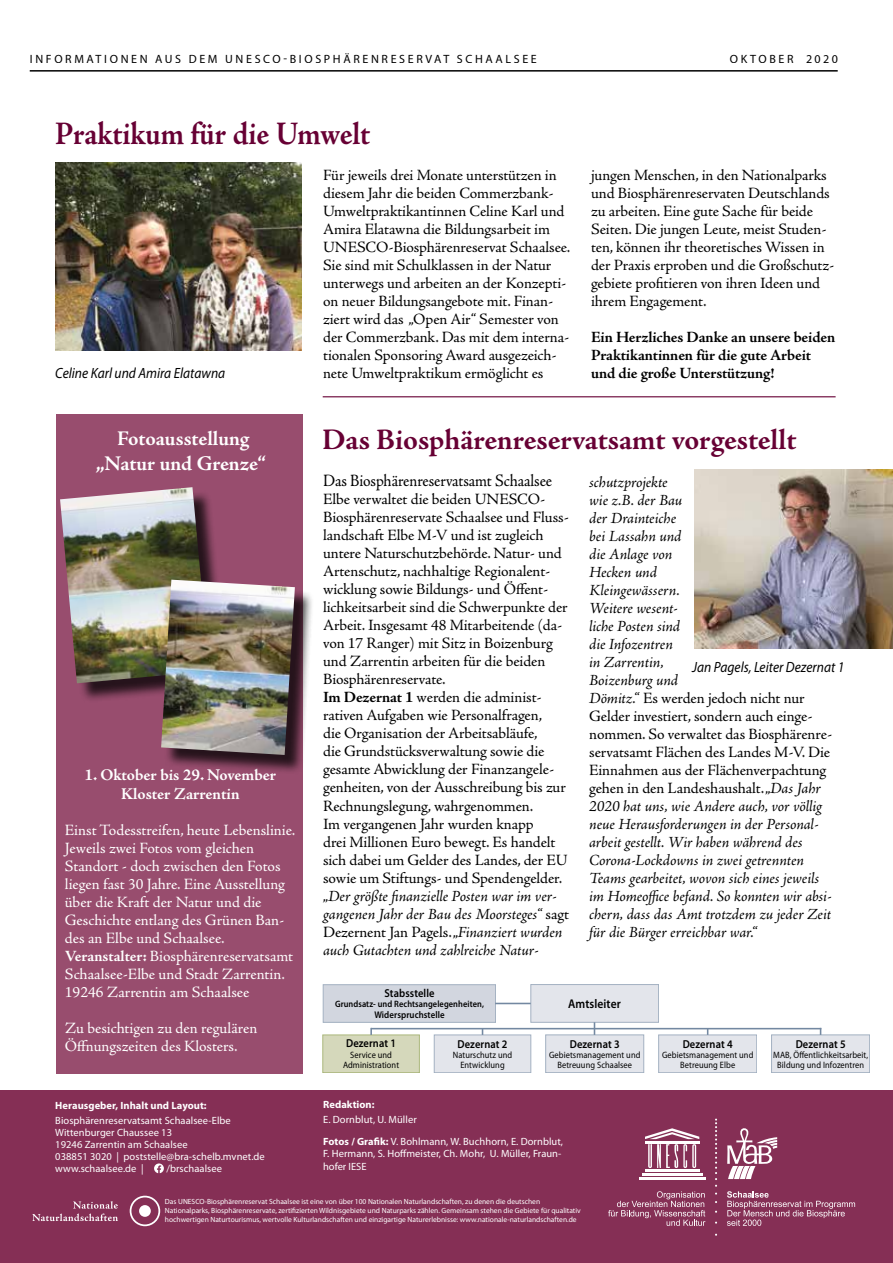
<style>
.page{position:relative;width:893px;height:1263px;background:#fff}
.page>*{position:absolute;margin:0;border:0;box-sizing:border-box;transform-origin:0 0}
.t1{font:700 33px "Adobe Jenson Pro";letter-spacing:-.005em;color:#670034;scale:.91 1}
.t2{font:700 30px "Adobe Jenson Pro";letter-spacing:-.005em;color:#670034}
.t3{font:700 21px/25.2px "Adobe Jenson Pro";letter-spacing:-.005em;color:#fff;text-align:center}
.t4{font:17.4px "Adobe Jenson Pro";letter-spacing:-.005em;color:#000;scale:.91 1}
.t5{font:700 16.5px/19.5px "Adobe Jenson Pro";letter-spacing:-.005em;color:#fff;text-align:center}
.t6{font:15.75px/18px "Adobe Jenson Pro";letter-spacing:-.005em;color:#000}
.t7{font:italic 15.75px/18px "Adobe Jenson Pro";letter-spacing:-.01em;color:#000}
.t8{font:15.75px/18px "Adobe Jenson Pro";color:#fff}
.t9{font:700 15.75px/18px "Adobe Jenson Pro";letter-spacing:-.01em;color:#000}
.t10{font:italic 14.85px "Myriad Pro";color:#000;scale:.91 1}
.t11{font:600 12.75px "Myriad Pro";letter-spacing:.01em;color:#000;scale:.91 1}
.t12{font:12px "Myriad Pro";letter-spacing:.22em;color:#000}
.t13{font:600 11.55px "Myriad Pro";letter-spacing:.01em;color:#000;scale:.91 1}
.t14{font:10.5px/12px "Myriad Pro";letter-spacing:.005em;color:#fff}
.t15{font:700 10.5px "Myriad Pro";letter-spacing:.005em;color:#fff}
.t16{font:600 9.75px "Myriad Pro";letter-spacing:.01em;color:#000;scale:.91 1}
.t17{font:9.3px/10.1px "Myriad Pro";letter-spacing:.01em;color:#000;text-align:center;scale:.91 1}
.t18{font:600 9.3px "Myriad Pro";letter-spacing:.01em;color:#000;scale:.91 1}
.t19{font:7.5px/9px "Myriad Pro";color:#fff}
.s1{font-weight:700}
.s2{font-style:italic}
.s3{font-style:normal}
</style>
<div class="page">
<img style="left:694px;top:469px;width:199px;height:179px">
<div style="left:0;top:1091px;width:893px;height:172px;background:#852f55"></div>
<hr style="left:30px;top:70px;width:808px;height:2px;background:#000">
<svg style="left:32px;top:1201px;width:86px;height:20px"></svg>
<svg style="left:130px;top:1196px;width:30px;height:30px"></svg>
<div style="left:139px;top:1205px;width:12px;height:12px;background:#fff;border-radius:50%"></div>
<hr style="left:645px;top:1169px;width:54px;height:2px;background:#fff">
<hr style="left:642px;top:1173px;width:60px;height:2px;background:#fff">
<hr style="left:639px;top:1177px;width:66px;height:2px;background:#fff">
<svg style="left:645px;top:1128px;width:54px;height:40px"></svg>
<svg style="left:608px;top:1191px;width:97px;height:35px"></svg>
<svg style="left:715px;top:1118px;width:2px;height:76px"></svg>
<svg style="left:727px;top:1128px;width:50px;height:51px"></svg>
<svg style="left:727px;top:1191px;width:128px;height:35px"></svg>
<svg style="left:154px;top:1163px;width:10px;height:10px"></svg>
<div style="left:56px;top:414px;width:247px;height:660px;background:#984d6e"></div>
<img style="left:55px;top:162px;width:247px;height:189px">
<hr style="left:323px;top:396px;width:513px;height:1px;background:#670034">
<hr style="left:495px;top:1003px;width:36px;height:1px;background:#7388a1">
<div style="left:771px;top:1035px;width:99px;height:38px;background:#e3e5eb;border:1px solid #7388a1"></div>
<div style="left:323px;top:1035px;width:96px;height:38px;background:#d5d8bb"></div>
<div style="left:546px;top:1035px;width:98px;height:38px;background:#e3e5eb;border:1px solid #7388a1"></div>
<div style="left:434px;top:1035px;width:97px;height:38px;background:#e3e5eb"></div>
<div style="left:658px;top:1035px;width:99px;height:38px;background:#e3e5eb"></div>
<div style="left:323px;top:984px;width:173px;height:38px;background:#d2d6df"></div>
<div style="left:531px;top:984px;width:128px;height:38px;background:#e3e5eb;border:1px solid #7388a1"></div>
<hr style="left:371px;top:1028px;width:450px;height:1px;background:#7388a1">
<svg style="left:370px;top:1028px;width:2px;height:7px"></svg>
<svg style="left:594px;top:1022px;width:1px;height:13px"></svg>
<div style="left:63px;top:490px;width:166px;height:212px;background:#000;opacity:.75"></div>
<img style="left:60px;top:487px;width:149px;height:196px">
<div style="left:164px;top:582px;width:150px;height:192px;background:#000;opacity:.75"></div>
<img style="left:161px;top:580px;width:134px;height:175px">
<p class="t12" style="left:30px;top:52px;width:508px">INFORMATIONEN AUS DEM UNESCO-BIOSPHÄRENRESERVAT SCHAALSEE</p>
<p class="t12" style="left:730px;top:52px;width:109px">OKTOBER 2020</p>
<h1 class="t1" style="left:55px;top:115px;width:348px">Praktikum für die Umwelt</h1>
<p class="t6" style="left:323px;top:166px;width:249px">Für jeweils drei Monate unterstützen in diesem Jahr die beiden Commerzbank-Umweltpraktikantinnen Celine Karl und Amira Elatawna die Bildungsarbeit im UNESCO-Biosphärenreservat Schaalsee.<br>Sie sind mit Schulklassen in der Natur unterwegs und arbeiten an der Konzepti&shy;on neuer Bildungsangebote mit. Finan&shy;ziert wird das „Open Air“ Semester von der Commerzbank. Das mit dem interna&shy;tionalen Sponsoring Award ausgezeich-</p>
<p class="t10" style="left:55px;top:365px;width:188px">Celine Karl und Amira Elatawna</p>
<p class="t6" style="left:323px;top:364px;width:222px">nete Umweltpraktikum ermöglicht es</p>
<p class="t6" style="left:591px;top:166px;width:245px">jungen Menschen, in den Nationalparks und Biosphärenreservaten Deutschlands zu arbeiten. Eine gute Sache für beide Seiten. Die jungen Leute, meist Studen&shy;ten, können ihr theoretisches Wissen in der Praxis erproben und die Großschutz&shy;gebiete profitieren von ihren Ideen und ihrem Engagement.</p>
<p class="t9" style="left:591px;top:328px;width:246px">Ein Herzliches Danke an unsere beiden<br>Praktikantinnen für die gute Arbeit und die große Unterstützung!</p>
<h3 class="t3" style="left:96px;top:426px;width:171px">Fotoausstellung „Natur und Grenze“</h3>
<p class="t5" style="left:85px;top:765px;width:193px">1. Oktober bis 29. November<br>Kloster Zarrentin</p>
<p class="t8" style="left:65px;top:822px;width:232px">Einst Todesstreifen, heute Lebenslinie.<br>Jeweils zwei Fotos vom gleichen Standort - doch zwischen den Fotos liegen fast 30 Jahre. Eine Ausstellung über die Kraft der Natur und die Geschichte entlang des Grünen Ban&shy;des an Elbe und Schaalsee.<br><span class="s1">Veranstalter:</span> Biosphärenreservatsamt Schaalsee-Elbe und Stadt Zarrentin.<br>19246 Zarrentin am Schaalsee</p>
<p class="t8" style="left:65px;top:1020px;width:194px">Zu besichtigen zu den regulären<br>Öffnungszeiten des Klosters.</p>
<p class="t15" style="left:55px;top:1100px;width:153px">Herausgeber, Inhalt und Layout:</p>
<p class="t14" style="left:55px;top:1115px;width:211px">Biosphärenreservatsamt Schaalsee-Elbe Wittenburger Chaussee 13<br>19246 Zarrentin am Schaalsee<br>038851 3020 | poststelle@bra-schelb.mvnet.de www.schaalsee.de |</p>
<p class="t14" style="left:166px;top:1163px;width:57px">/brschaalsee</p>
<h2 class="t2" style="left:322px;top:423px;width:476px">Das Biosphärenreservatsamt vorgestellt</h2>
<p class="t4" style="left:323px;top:471px;width:253px">Das Biosphärenreservatsamt Schaalsee</p>
<p class="t6" style="left:323px;top:491px;width:248px">Elbe verwaltet die beiden UNESCO-Biosphärenreservate Schaalsee und Fluss&shy;landschaft Elbe M-V und ist zugleich untere Naturschutzbehörde. Natur- und Artenschutz, nachhaltige Regionalent&shy;wicklung sowie Bildungs- und Öffent&shy;lichkeitsarbeit sind die Schwerpunkte der Arbeit. Insgesamt 48 Mitarbeitende (da&shy;von 17 Ranger) mit Sitz in Boizenburg und Zarrentin arbeiten für die beiden Biosphärenreservate.<br><span class="s1">Im Dezernat 1</span> werden die administ&shy;rativen Aufgaben wie Personalfragen,<br>die Organisation der Arbeitsabläufe,<br>die Grundstücksverwaltung sowie die gesamte Abwicklung der Finanzangele&shy;genheiten, von der Ausschreibung bis zur Rechnungslegung, wahrgenommen.<br>Im vergangenen Jahr wurden knapp<br>drei Millionen Euro bewegt. Es handelt sich dabei um Gelder des Landes, der EU sowie um Stiftungs- und Spendengelder. „<span class="s2">Der größte finanzielle Posten war im ver&shy;gangenen Jahr der Bau des Moorsteges“</span> sagt Dezernent Jan Pagels. „<span class="s2">Finanziert wurden auch Gutachten und zahlreiche Natur-</span></p>
<p class="t7" style="left:589px;top:474px;width:245px">schutzprojekte<br>wie z.B. der Bau<br>der Drainteiche<br>bei Lassahn und<br>die Anlage von<br>Hecken und<br>Kleingewässern.<br>Weitere wesent-<br>liche Posten sind<br>die Infozentren<br>in Zarrentin,<br>Boizenburg und<br>Dömitz.“ <span class="s3">Es werden jedoch nicht nur<br>Gelder investiert, sondern auch einge&shy;nommen. So verwaltet das Biosphärenre&shy;servatsamt Flächen des Landes M-V. Die<br>Einnahmen aus der Flächenverpachtung gehen in den Landeshaushalt. „</span>Das Jahr<br>2020 hat uns, wie Andere auch, vor völlig neue Herausforderungen in der Personal&shy;arbeit gestellt. Wir haben während des<br>Corona-Lockdowns in zwei getrennten<br>Teams gearbeitet, wovon sich eines jeweils im Homeoffice befand. So konnten wir absi&shy;chern, dass das Amt trotzdem zu jeder Zeit für die Bürger erreichbar war.“</p>
<p class="t10" style="left:692px;top:659px;width:169px">Jan Pagels, Leiter Dezernat 1</p>
<p class="t13" style="left:384px;top:987px;width:57px">Stabsstelle</p>
<p class="t18" style="left:335px;top:999px;width:165px">Grundsatz- und Rechtsangelegenheiten,</p>
<p class="t16" style="left:374px;top:1009px;width:79px">Widerspruchstelle</p>
<p class="t13" style="left:346px;top:1037px;width:56px">Dezernat 1</p>
<p class="t17" style="left:343px;top:1049px;width:63px">Service und<br>Administrationt</p>
<p class="t13" style="left:457px;top:1037px;width:56px">Dezernat 2</p>
<p class="t17" style="left:453px;top:1050px;width:67px">Naturschutz und<br>Entwicklung</p>
<p class="t11" style="left:568px;top:996px;width:60px">Amtsleiter</p>
<p class="t13" style="left:570px;top:1037px;width:56px">Dezernat 3</p>
<p class="t17" style="left:549px;top:1050px;width:102px">Gebietsmanagement und<br>Betreuung Schaalsee</p>
<p class="t15" style="left:323px;top:1099px;width:53px">Redaktion:</p>
<p class="t14" style="left:323px;top:1109px;width:241px;line-height:21.6px">E. Dornblut, U. Müller<br><span class="s1">Fotos / Grafik:</span> V. Bohlmann, W. Buchhorn, E. Dornblut,</p>
<p class="t14" style="left:323px;top:1148px;width:240px;line-height:12.6px">F. Hermann, S. Hoffmeister, Ch. Mohr, U. Müller, Fraun&shy;hofer IESE</p>
<p class="t13" style="left:683px;top:1037px;width:56px">Dezernat 4</p>
<p class="t17" style="left:662px;top:1050px;width:102px">Gebietsmanagement und<br>Betreuung Elbe</p>
<p class="t13" style="left:796px;top:1037px;width:56px">Dezernat 5</p>
<p class="t17" style="left:773px;top:1050px;width:106px">MAB, Öffentlichkeitsarbeit,<br>Bildung und Infozentren</p>
<p class="t19" style="left:165px;top:1197px;width:417px">Das UNESCO-Biosphärenreservat Schaalsee ist eine von über 100 Nationalen Naturlandschaften, zu denen die deutschen<br>Nationalparks, Biosphärenreservate, zertifizierten Wildnisgebiete und Naturparks zählen. Gemeinsam stehen die Gebiete für qualitativ hochwertigen Naturtourismus, wertvolle Kulturlandschaften und einzigartige Naturerlebnisse: www.nationale-naturlandschaften.de</p>
</div>
